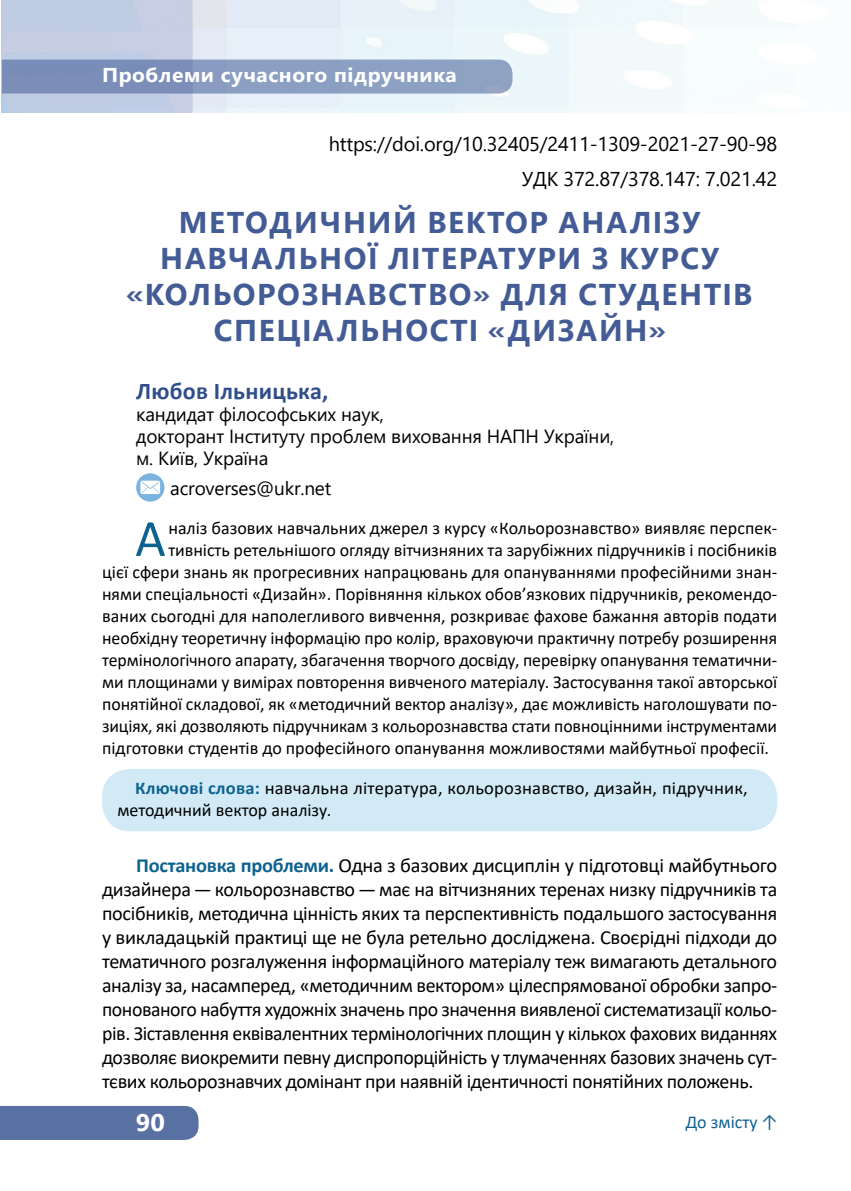
<style>
.page{position:relative;width:851px;height:1191px;background:#fff}
.page>*{position:absolute;margin:0;border:0;box-sizing:border-box;transform-origin:0 0}
.t1{font:52.6px "Calibri";color:#0e628e}
.t2{font:700 30px/36px "Segoe UI";letter-spacing:.055em;color:#445c95;text-align:center}
.t3{font:700 24px "Calibri";letter-spacing:.01em;color:#304e8b}
.t4{font:700 24px "Segoe UI";color:#fff;scale:1.05 1}
.t5{font:20px/24px "Calibri";letter-spacing:-.02em;color:#000;text-align:justify}
.t6{font:20px/35.4px "Segoe UI";letter-spacing:-.01em;color:#000;text-align:right}
.t7{font:700 20px "Segoe UI";letter-spacing:.025em;color:#fff;scale:1.05 1}
.t8{font:19px/22px "Segoe UI";letter-spacing:-.01em;color:#000}
.t9{font:18px/22px "Calibri";letter-spacing:-.005em;color:#000}
.t10{font:18px "Calibri";color:#0e628e}
.s1{font-weight:700;color:#0e628e}
</style>
<div class="page">
<svg style="left:2px;top:60px;width:510px;height:34px;background:#869abe"></svg>
<div style="left:0;top:1106px;width:198px;height:34px;background:#5971a2"></div>
<svg style="left:136px;top:473px;width:28px;height:28px"></svg>
<div style="left:102px;top:769px;width:675px;height:62px;background:#d2eaf6;border-radius:28px"></div>
<p class="t7" style="left:102px;top:56px;width:339px">Проблеми сучасного підручника</p>
<p class="t6" style="left:328px;top:124px;width:450px">https://doi.org/10.32405/2411-1309-2021-27-90-98<br>УДК 372.87/378.147: 7.021.42</p>
<h2 class="t2" style="left:126px;top:202px;width:627px">МЕТОДИЧНИЙ ВЕКТОР АНАЛІЗУ<br>НАВЧАЛЬНОЇ ЛІТЕРАТУРИ З КУРСУ «КОЛЬОРОЗНАВСТВО» ДЛЯ СТУДЕНТІВ<br>СПЕЦІАЛЬНОСТІ «ДИЗАЙН»</h2>
<h3 class="t3" style="left:136px;top:374px;width:194px">Любов Ільницька,</h3>
<p class="t8" style="left:136px;top:401px;width:479px">кандидат філософських наук,<br>докторант Інституту проблем виховання НАПН України, м. Київ, Україна</p>
<p class="t8" style="left:170px;top:475px;width:162px">acroverses@ukr.net</p>
<h1 class="t1" style="left:135px;top:502px;width:32px">А</h1>
<p class="t9" style="left:168px;top:516px;width:610px">наліз базових навчальних джерел з курсу «Кольорознавство» виявляє перспек-</p>
<p class="t9" style="left:168px;top:538px;width:610px">тивність ретельнішого огляду вітчизняних та зарубіжних підручників і посібників</p>
<p class="t9" style="left:102px;top:560px;width:676px">цієї сфери знань як прогресивних напрацювань для опануваннями професійними знан-</p>
<p class="t9" style="left:102px;top:582px;width:676px">нями спеціальності «Дизайн». Порівняння кількох обов’язкових підручників, рекомендо-</p>
<p class="t9" style="left:102px;top:604px;width:676px">ваних сьогодні для наполегливого вивчення, розкриває фахове бажання авторів подати</p>
<p class="t9" style="left:102px;top:626px;width:676px">необхідну теоретичну інформацію про колір, враховуючи практичну потребу розширення</p>
<p class="t9" style="left:102px;top:648px;width:676px">термінологічного апарату, збагачення творчого досвіду, перевірку опанування тематични-</p>
<p class="t9" style="left:102px;top:670px;width:676px">ми площинами у вимірах повторення вивченого матеріалу. Застосування такої авторської</p>
<p class="t9" style="left:102px;top:692px;width:676px">понятійної складової, як «методичний вектор аналізу», дає можливість наголошувати по-</p>
<p class="t9" style="left:102px;top:714px;width:676px">зиціях, які дозволяють підручникам з кольорознавства стати повноцінними інструментами</p>
<p class="t9" style="left:102px;top:736px;width:668px">підготовки студентів до професійного опанування можливостями майбутньої професії.</p>
<p class="t9" style="left:117px;top:776px;width:632px;text-indent:18px"><span class="s1">Ключові слова:</span> навчальна література, кольорознавство, дизайн, підручник, методичний вектор аналізу.</p>
<p class="t5" style="left:102px;top:853px;width:676px;text-indent:34px"><span class="s1">Постановка проблеми.</span> Одна з базових дисциплін у підготовці майбутнього дизайнера — кольорознавство — має на вітчизняних теренах низку підручників та посібників, методична цінність яких та перспективність подальшого застосування у викладацькій практиці ще не була ретельно досліджена. Своєрідні підходи до тематичного розгалуження інформаційного матеріалу теж вимагають детального аналізу за, насамперед, «методичним вектором» цілеспрямованої обробки запро&shy;понованого набуття художніх значень про значення виявленої систематизації кольо&shy;рів. Зіставлення еквівалентних термінологічних площин у кількох фахових виданнях дозволяє виокремити певну диспропорційність у тлумаченнях базових значень сут&shy;тєвих кольорознавчих домінант при наявній ідентичності понятійних положень.</p>
<p class="t10" style="left:685px;top:1109px;width:94px">До змісту ↑</p>
<h3 class="t4" style="left:136px;top:1100px;width:29px">90</h3>
</div>
